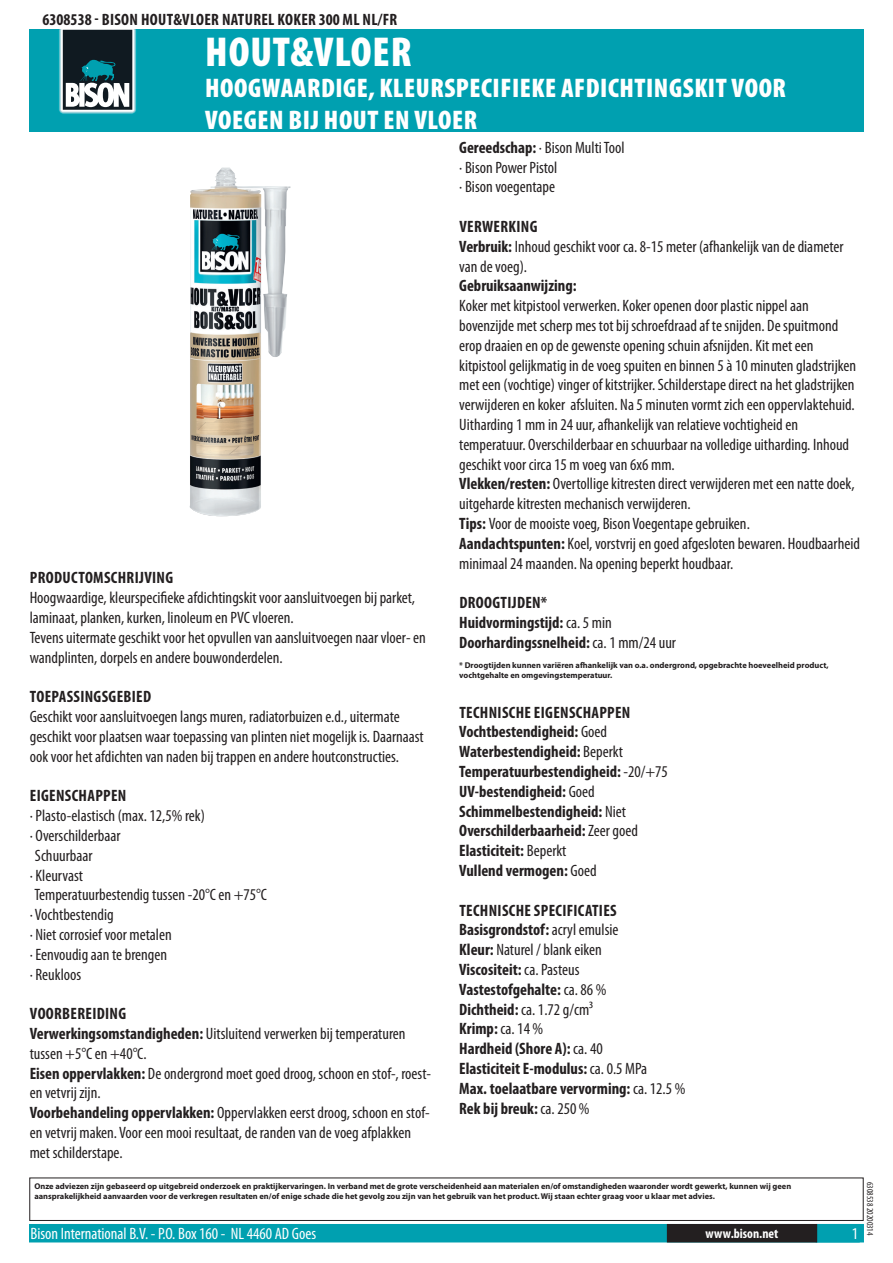
<style>
.page{position:relative;width:893px;height:1263px;background:#fff}
.page>*{position:absolute;margin:0;border:0;box-sizing:border-box;transform-origin:0 0}
.t1{font:900 condensed 42px "Myriad Pro";letter-spacing:.02em;color:#fff}
.t2{font:900 condensed 27px/32.4px "Myriad Pro";letter-spacing:.02em;color:#fff}
.t3{font:condensed 16.5px/19.8px "Myriad Pro";color:#231f20}
.t4{font:700 condensed 16.5px/19.8px "Myriad Pro";color:#231f20}
.t5{font:700 condensed 16.5px/19.8px "Myriad Pro";letter-spacing:.02em;color:#231f20}
.t6{font:condensed 16.5px "Myriad Pro";color:#fff}
.t7{font:700 condensed 13.5px "Myriad Pro";color:#fff}
.t8{font:condensed 9px "Myriad Pro";color:#231f20}
.t9{font:700 8.4px/10.1px "Myriad Pro";color:#231f20}
.s1{font-weight:700}
.s2{font-weight:400}
</style>
<div class="page">
<div style="left:30px;top:1225px;width:833px;height:17px;background:#00a0b0"></div>
<div style="left:29px;top:1224px;width:835px;height:18px;border:2px solid #00a0b0"></div>
<div style="left:816px;top:1224px;width:44px;height:18px;border:2px solid #00a0b0"></div>
<div style="left:668px;top:1225px;width:148px;height:17px;background:#231f20"></div>
<div style="left:667px;top:1224px;width:150px;height:18px;border:2px solid #231f20"></div>
<div style="left:29px;top:1177px;width:835px;height:44px;border:1px solid #231f20"></div>
<div style="left:30px;top:30px;width:834px;height:102px;background:#00a0b0"></div>
<svg style="left:59px;top:30px;width:78px;height:84px;background:#516970"></svg>
<img style="left:189px;top:167px;width:102px;height:349px">
<p class="t5" style="left:43px;top:9px;width:355px">6308538 - Bison Hout&amp;Vloer Naturel Koker 300 ml NL/FR</p>
<h1 class="t1" style="left:205px;top:25px;width:208px">HOUT&amp;VLOER</h1>
<h2 class="t2" style="left:205px;top:71px;width:582px">HOOGWAARDIGE, KLEURSPECIFIEKE AFDICHTINGSKIT VOOR<br>VOEGEN BIJ HOUT EN VLOER</h2>
<p class="t5" style="left:30px;top:568px;width:144px">Productomschrijving</p>
<p class="t3" style="left:30px;top:588px;width:398px">Hoogwaardige, kleurspecifieke afdichtingskit voor aansluitvoegen bij parket, laminaat, planken, kurken, linoleum en PVC vloeren.<br>Tevens uitermate geschikt voor het opvullen van aansluitvoegen naar vloer- en wandplinten, dorpels en andere bouwonderdelen.</p>
<p class="t5" style="left:30px;top:686px;width:121px">Toepassingsgebied</p>
<p class="t3" style="left:30px;top:706px;width:396px">Geschikt voor aansluitvoegen langs muren, radiatorbuizen e.d., uitermate geschikt voor plaatsen waar toepassing van plinten niet mogelijk is. Daarnaast ook voor het afdichten van naden bij trappen en andere houtconstructies.</p>
<p class="t5" style="left:30px;top:785px;width:98px">Eigenschappen</p>
<p class="t3" style="left:30px;top:805px;width:177px">· Plasto-elastisch (max. 12,5% rek)</p>
<p class="t3" style="left:30px;top:825px;width:92px">· Overschilderbaar</p>
<p class="t3" style="left:35px;top:845px;width:59px">Schuurbaar</p>
<p class="t3" style="left:30px;top:865px;width:55px">· Kleurvast</p>
<p class="t3" style="left:34px;top:885px;width:234px">Temperatuurbestendig tussen -20°C en +75°C</p>
<p class="t3" style="left:30px;top:904px;width:85px">· Vochtbestendig</p>
<p class="t3" style="left:30px;top:924px;width:143px">· Niet corrosief voor metalen</p>
<p class="t3" style="left:30px;top:944px;width:139px">· Eenvoudig aan te brengen</p>
<p class="t3" style="left:30px;top:964px;width:53px">· Reukloos</p>
<p class="t3" style="left:30px;top:1003px;width:403px"><span class="s1">Voorbereiding<br>Verwerkingsomstandigheden:</span> Uitsluitend verwerken bij temperaturen tussen +5°C en +40°C.<br><span class="s1">Eisen oppervlakken:</span> De ondergrond moet goed droog, schoon en stof-, roest&shy;en vetvrij zijn.<br><span class="s1">Voorbehandeling oppervlakken:</span> Oppervlakken eerst droog, schoon en stof&shy;en vetvrij maken. Voor een mooi resultaat, de randen van de voeg afplakken met schilderstape.</p>
<p class="t3" style="left:459px;top:137px;width:167px"><span class="s1">Gereedschap:</span> · Bison Multi Tool · Bison Power Pistol<br>· Bison voegentape</p>
<p class="t3" style="left:459px;top:216px;width:386px"><span class="s1">Verwerking<br>Verbruik:</span> Inhoud geschikt voor ca. 8-15 meter (afhankelijk van de diameter van de voeg).</p>
<p class="t5" style="left:459px;top:276px;width:119px">Gebruiksaanwijzing:</p>
<p class="t3" style="left:459px;top:296px;width:402px">Koker met kitpistool verwerken. Koker openen door plastic nippel aan bovenzijde met scherp mes tot bij schroefdraad af te snijden. De spuitmond erop draaien en op de gewenste opening schuin afsnijden. Kit met een kitpistool gelijkmatig in de voeg spuiten en binnen 5 à 10 minuten gladstrijken met een (vochtige) vinger of kitstrijker. Schilderstape direct na het gladstrijken verwijderen en koker afsluiten. Na 5 minuten vormt zich een oppervlaktehuid.<br>Uitharding 1 mm in 24 uur, afhankelijk van relatieve vochtigheid en temperatuur. Overschilderbaar en schuurbaar na volledige uitharding. Inhoud geschikt voor circa 15 m voeg van 6x6 mm.<br><span class="s1">Vlekken/resten:</span> Overtollige kitresten direct verwijderen met een natte doek, uitgeharde kitresten mechanisch verwijderen.<br><span class="s1">Tips:</span> Voor de mooiste voeg, Bison Voegentape gebruiken.<br><span class="s1">Aandachtspunten:</span> Koel, vorstvrij en goed afgesloten bewaren. Houdbaarheid minimaal 24 maanden. Na opening beperkt houdbaar.</p>
<p class="t5" style="left:459px;top:592px;width:218px">Droogtijden*<br>Huidvormingstijd: <span class="s2">ca. 5 min<br></span>Doorhardingssnelheid: <span class="s2">ca. 1 mm/24 uur</span></p>
<p class="t9" style="left:459px;top:660px;width:371px">* Droogtijden kunnen variëren afhankelijk van o.a. ondergrond, opgebrachte hoeveelheid product, vochtgehalte en omgevingstemperatuur.</p>
<p class="t4" style="left:459px;top:702px;width:210px">Technische eigenschappen<br>Vochtbestendigheid: <span class="s2">Goed<br></span>Waterbestendigheid: <span class="s2">Beperkt<br></span>Temperatuurbestendigheid: <span class="s2">-20/+75<br></span>UV-bestendigheid: <span class="s2">Goed<br></span>Schimmelbestendigheid: <span class="s2">Niet<br></span>Overschilderbaarheid: <span class="s2">Zeer goed<br></span>Elasticiteit: <span class="s2">Beperkt<br></span>Vullend vermogen: <span class="s2">Goed</span></p>
<p class="t4" style="left:459px;top:900px;width:228px">Technische specificaties<br>Basisgrondstof: <span class="s2">acryl emulsie<br></span>Kleur: <span class="s2">Naturel / blank eiken<br></span>Viscositeit: <span class="s2">ca. Pasteus<br></span>Vastestofgehalte: <span class="s2">ca. 86 %<br></span>Dichtheid: <span class="s2">ca. 1.72 g/cm³<br></span>Krimp: <span class="s2">ca. 14 %<br></span>Hardheid (Shore A): <span class="s2">ca. 40<br></span>Elasticiteit E-modulus: <span class="s2">ca. 0.5 MPa<br></span>Max. toelaatbare vervorming: <span class="s2">ca. 12.5 %<br></span>Rek bij breuk: <span class="s2">ca. 250 %</span></p>
<p class="t9" style="left:34px;top:1181px;width:758px">Onze adviezen zijn gebaseerd op uitgebreid onderzoek en praktijkervaringen. In verband met de grote verscheidenheid aan materialen en/of omstandigheden waaronder wordt gewerkt, kunnen wij geen aansprakelijkheid aanvaarden voor de verkregen resultaten en/of enige schade die het gevolg zou zijn van het gebruik van het product. Wij staan echter graag voor u klaar met advies.</p>
<p class="t6" style="left:31px;top:1224px;width:287px">Bison International B.V. - P.O. Box 160 - NL 4460 AD Goes</p>
<p class="t7" style="left:706px;top:1225px;width:74px">www.bison.net</p>
<p class="t6" style="left:852px;top:1224px;width:8px">1</p>
<p class="t8" style="left:875px;top:1182px;width:55px;rotate:90deg">6308538 20200314</p>
</div>
